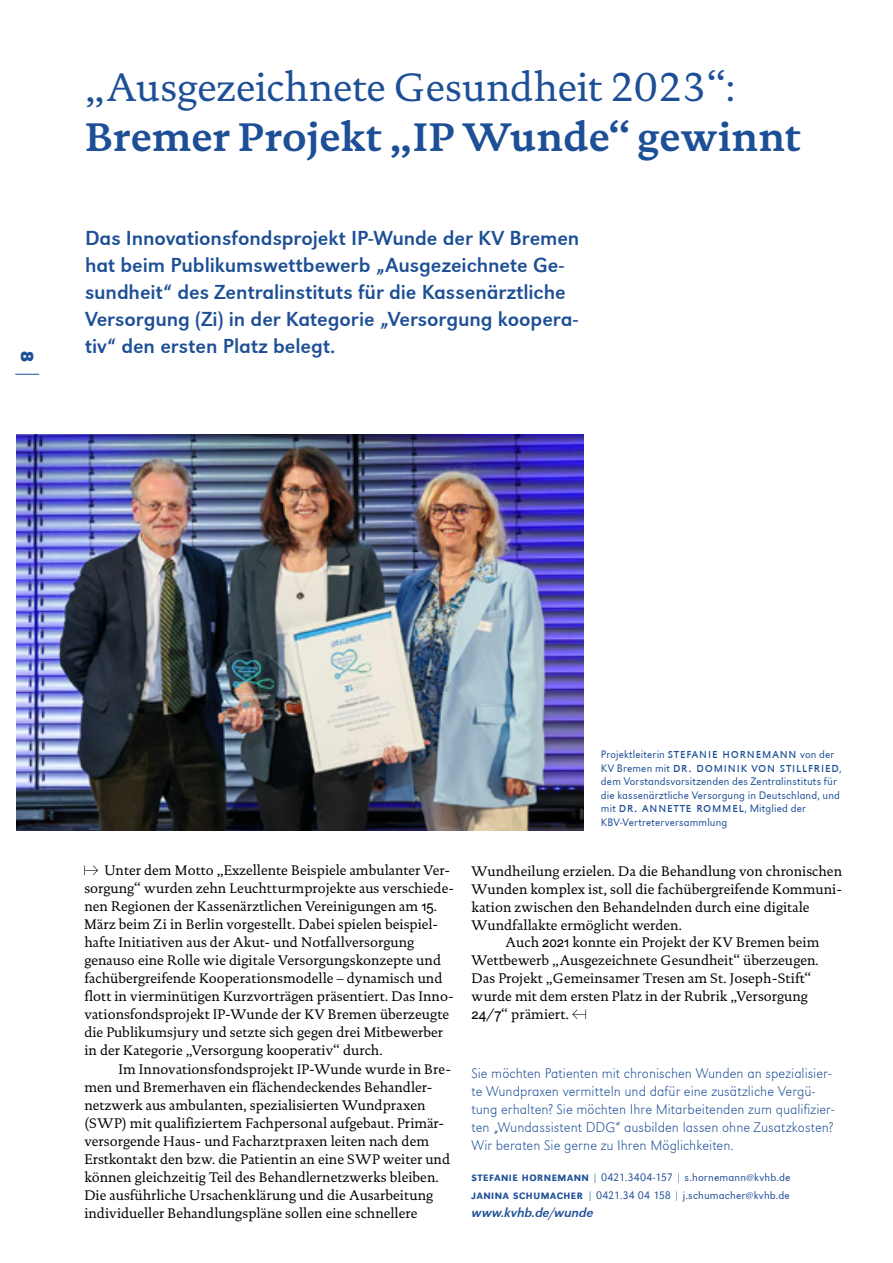
<style>
.page{position:relative;width:893px;height:1263px;background:#fff}
.page>*{position:absolute;margin:0;border:0;box-sizing:border-box;transform-origin:0 0}
.t1{font:40.5px "DTL Documenta TOT";color:#1d4f96}
.t2{font:700 40.5px "DTL Documenta TOT";letter-spacing:-.005em;color:#1d4f96}
.t3{font:21px/27px "URW Grotesk";letter-spacing:-.005em;color:#1d4f96}
.t4{font:700 18px "URW Grotesk";color:#1d4f96}
.t5{font:300 15px "URW Grotesk SC";letter-spacing:.03em;color:#1d4f96}
.t6{font:300 expanded 14.55px/18px "URW Grotesk";letter-spacing:.005em;color:#1d4f96}
.t7{font:14.1px/18px "DTL Documenta TOT";color:#000}
.t8{font:italic 13.65px "URW Grotesk";letter-spacing:-.01em;color:#1d4f96}
.t9{font:300 11.25px/13.5px "URW Grotesk";letter-spacing:.015em;color:#1d4f96}
.s1{font-family:"Arial";font-size:13.5px}
.s2{font-family:"URW Grotesk SC";font-size:15px}
.s3{font-family:"URW Grotesk";font-size:11.25px}
.s4{font-weight:500;font-size:9.6px}
</style>
<div class="page">
<img style="left:17px;top:434px;width:567px;height:396px">
<svg style="left:15px;top:374px;width:24px;height:1px"></svg>
<svg style="left:84px;top:865px;width:14px;height:10px"></svg>
<svg style="left:572px;top:1009px;width:14px;height:10px"></svg>
<p class="t4" style="left:38px;top:351px;width:12px;rotate:90deg">8</p>
<h1 class="t1" style="left:85px;top:63px;width:653px">„Ausgezeichnete Gesundheit 2023“:</h1>
<h1 class="t2" style="left:85px;top:112px;width:717px">Bremer Projekt „IP Wunde“ gewinnt</h1>
<p class="t3" style="left:85px;top:225px;width:496px">Das Innovationsfondsprojekt IP-Wunde der KV Bremen hat beim Publikumswettbewerb „Ausgezeichnete Ge&shy;sundheit“ des Zentralinstituts für die Kassenärztliche Versorgung (Zi) in der Kategorie „Versorgung koopera&shy;tiv“ den ersten Platz belegt.</p>
<p class="t7" style="left:84px;top:861px;width:371px;text-indent:20px">Unter dem Motto „Exzellente Beispiele ambulanter Ver&shy;sorgung“ wurden zehn Leuchtturmprojekte aus verschiede&shy;nen Regionen der Kassenärztlichen Vereinigungen am <span class="s1">15</span>.<br>März beim Zi in Berlin vorgestellt. Dabei spielen beispiel&shy;hafte Initiativen aus der Akut- und Notfallversorgung genauso eine Rolle wie digitale Versorgungskonzepte und fachübergreifende Kooperationsmodelle – dynamisch und flott in vierminütigen Kurzvorträgen präsentiert. Das Inno&shy;vationsfondsprojekt IP-Wunde der KV Bremen überzeugte die Publikumsjury und setzte sich gegen drei Mitbewerber in der Kategorie „Versorgung kooperativ“ durch.</p>
<p class="t7" style="left:84px;top:1060px;width:368px;text-indent:34px">Im Innovationsfondsprojekt IP-Wunde wurde in Bre&shy;men und Bremerhaven ein flächendeckendes Behandler&shy;netzwerk aus ambulanten, spezialisierten Wundpraxen (SWP) mit qualifiziertem Fachpersonal aufgebaut. Primär&shy;versorgende Haus- und Facharztpraxen leiten nach dem Erstkontakt den bzw. die Patientin an eine SWP weiter und können gleichzeitig Teil des Behandlernetzwerks bleiben.<br>Die ausführliche Ursachenklärung und die Ausarbeitung individueller Behandlungspläne sollen eine schnellere</p>
<p class="t9" style="left:601px;top:748px;width:235px">Projektleiterin <span class="s2">stefanie hornemann</span> von der</p>
<p class="t5" style="left:601px;top:758px;width:242px"><span class="s3">KV Bremen mit</span> dr. dominik von stillfried<span class="s3">,</span></p>
<p class="t9" style="left:601px;top:775px;width:241px">dem Vorstandsvorsitzenden des Zentralinstituts fü r die kassenä rztliche Versorgung in Deutschland, und</p>
<p class="t5" style="left:601px;top:799px;width:206px"><span class="s3">mit</span> dr. annette rommel<span class="s3">, Mitglied der</span></p>
<p class="t9" style="left:601px;top:815px;width:128px">KBV-Vertreterversammlung</p>
<p class="t7" style="left:472px;top:862px;width:372px">Wundheilung erzielen. Da die Behandlung von chronischen</p>
<p class="t7" style="left:472px;top:880px;width:372px">Wunden komplex ist, soll die fachübergreifende Kommuni-</p>
<p class="t7" style="left:472px;top:898px;width:340px">kation zwischen den Behandelnden durch eine digitale</p>
<p class="t7" style="left:472px;top:916px;width:212px">Wundfallakte ermöglicht werden.</p>
<p class="t7" style="left:506px;top:933px;width:315px">Auch <span class="s1">2021</span> konnte ein Projekt der KV Bremen beim</p>
<p class="t7" style="left:472px;top:951px;width:349px">Wettbewerb „Ausgezeichnete Gesundheit“ überzeugen.</p>
<p class="t7" style="left:472px;top:969px;width:341px">Das Projekt „Gemeinsamer Tresen am St. Joseph-Stift“</p>
<p class="t7" style="left:472px;top:987px;width:338px">wurde mit dem ersten Platz in der Rubrik „Versorgung</p>
<p class="t7" style="left:472px;top:1005px;width:99px"><span class="s1">24</span>/<span class="s1">7</span>“ prämiert.</p>
<p class="t6" style="left:471px;top:1064px;width:364px">Sie möchten Patienten mit chronischen Wunden an spezialisier&shy;te Wundpraxen vermitteln und dafür eine zusätzliche Vergü&shy;tung erhalten? Sie möchten Ihre Mitarbeitenden zum qualifizier&shy;ten „Wundassistent DDG“ ausbilden lassen ohne Zusatzkosten?<br>Wir beraten Sie gerne zu Ihren Möglichkeiten.</p>
<p class="t9" style="left:472px;top:1168px;width:320px;line-height:18px"><span class="s4">STEFANIE HORNEMANN</span> | 0421.3404-157 | s.hornemann@kvhb.de<br><span class="s4">JANINA SCHUMACHER</span> | 0421.34 04 158 | j.schumacher@kvhb.de</p>
<p class="t8" style="left:472px;top:1205px;width:123px">www.kvhb.de/wunde</p>
</div>
